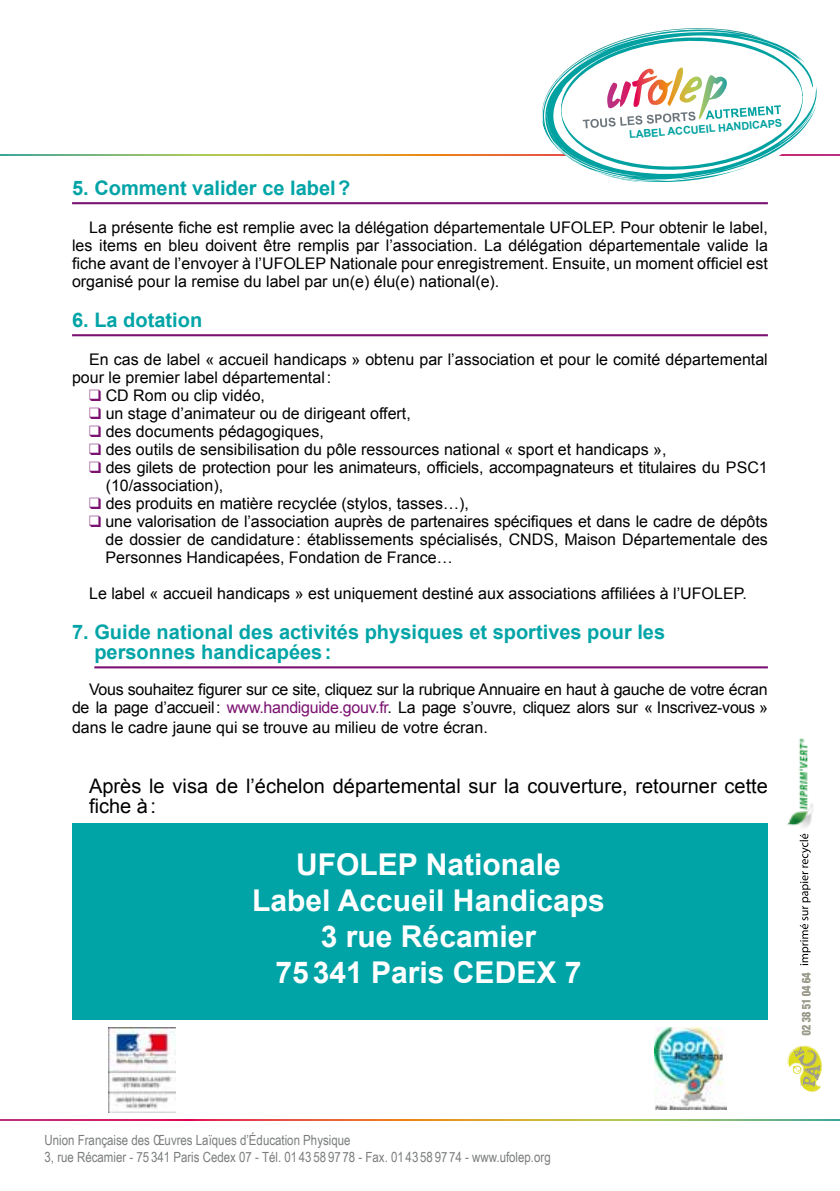
<style>
.page{position:relative;width:840px;height:1191px;background:#fff}
.page>*{position:absolute;margin:0;border:0;box-sizing:border-box;transform-origin:0 0}
.t1{font:700 30px/36px "Arial";color:#fff;text-align:center}
.t2{font:700 20px/20px "Arial";color:#00a4a7}
.t3{font:20px/20px "Arial";color:#000}
.t4{font:16px/18px "Arial";color:#000;text-align:justify}
.t5{font:16px/18px "Arial";letter-spacing:-.02em;color:#000;text-align:right}
.t6{font:14px/16.8px "Arial Narrow";color:#7b7d7d}
.t7{font:700 10.8px "Arial";color:#00a1a0}
.s1{color:#7b1272}
</style>
<div class="page">
<svg style="left:0;top:1119px;width:839px;height:1px"></svg>
<hr style="left:72px;top:202px;width:695px;height:2px;background:#7b1272">
<hr style="left:72px;top:334px;width:695px;height:2px;background:#7b1272">
<hr style="left:94px;top:666px;width:673px;height:2px;background:#7b1272">
<div style="left:72px;top:823px;width:695px;height:197px;background:#00a4a7"></div>
<svg style="left:0;top:154px;width:839px;height:1px"></svg>
<img style="left:654px;top:1027px;width:72px;height:82px">
<svg style="left:640px;top:61px;width:176px;height:122px"></svg>
<svg style="left:541px;top:28px;width:262px;height:154px"></svg>
<svg style="left:787px;top:833px;width:34px;height:258px"></svg>
<img style="left:787px;top:738px;width:26px;height:90px">
<img style="left:109px;top:1027px;width:66px;height:86px">
<p class="t7" style="left:628px;top:127px;width:155px;rotate:-4deg">LABEL ACCUEIL HANDICAPS</p>
<p class="t2" style="left:72px;top:179px;width:280px">5. Comment valider ce label?</p>
<p class="t4" style="left:72px;top:219px;width:697px;text-indent:17px">La présente fiche est remplie avec la délégation départementale UFOLEP. Pour obtenir le label, les items en bleu doivent être remplis par l’association. La délégation départementale valide la fiche avant de l’envoyer à l’UFOLEP Nationale pour enregistrement. Ensuite, un moment officiel est organisé pour la remise du label par un(e) élu(e) national(e).</p>
<p class="t2" style="left:72px;top:311px;width:132px">6. La dotation</p>
<p class="t4" style="left:72px;top:351px;width:697px;text-indent:17px">En cas de label « accueil handicaps » obtenu par l’association et pour le comité départemental pour le premier label départemental:</p>
<p class="t4" style="left:89px;top:387px;width:177px"><span class="s1">❑</span> CD Rom ou clip vidéo,</p>
<p class="t4" style="left:89px;top:405px;width:323px"><span class="s1">❑</span> un stage d’animateur ou de dirigeant offert,</p>
<p class="t4" style="left:89px;top:423px;width:236px"><span class="s1">❑</span> des documents pédagogiques,</p>
<p class="t4" style="left:89px;top:441px;width:578px"><span class="s1">❑</span> des outils de sensibilisation du pôle ressources national « sport et handicaps »,</p>
<p class="t4" style="left:106px;top:459px;width:663px;text-indent:-17px"><span class="s1">❑</span> des gilets de protection pour les animateurs, officiels, accompagnateurs et titulaires du PSC1 (10/association),</p>
<p class="t4" style="left:89px;top:495px;width:381px"><span class="s1">❑</span> des produits en matière recyclée (stylos, tasses…),</p>
<p class="t4" style="left:105px;top:513px;width:663px;text-indent:-16px"><span class="s1">❑</span> une valorisation de l’association auprès de partenaires spécifiques et dans le cadre de dépôts de dossier de candidature: établissements spécialisés, CNDS, Maison Départementale des Personnes Handicapées, Fondation de France…</p>
<p class="t4" style="left:89px;top:585px;width:658px">Le label « accueil handicaps » est uniquement destiné aux associations affiliées à l’UFOLEP.</p>
<p class="t2" style="left:94px;top:623px;width:572px;text-indent:-22px">7. Guide national des activités physiques et sportives pour les personnes handicapées:</p>
<p class="t5" style="left:72px;top:681px;width:697px">Vous souhaitez figurer sur ce site, cliquez sur la rubrique Annuaire en haut à gauche de votre écran de la page d’accueil: <span class="s1">www.handiguide.gouv.fr</span>. La page s’ouvre, cliquez alors sur « Inscrivez-vous »</p>
<p class="t4" style="left:72px;top:719px;width:417px">dans le cadre jaune qui se trouve au milieu de votre écran.</p>
<p class="t3" style="left:89px;top:776px;width:680px">Après le visa de l’échelon départemental sur la couverture, retourner cette fiche à:</p>
<h1 class="t1" style="left:252px;top:847px;width:354px">UFOLEP Nationale<br>Label Accueil Handicaps<br>3 rue Récamier<br>75341 Paris CEDEX 7</h1>
<p class="t6" style="left:45px;top:1131px;width:507px">Union Française des Œuvres Laïques d’Éducation Physique<br>3, rue Récamier - 75 341 Paris Cedex 07 - Tél. 01 43 58 97 78 - Fax. 01 43 58 97 74 - www.ufolep.org</p>
</div>
